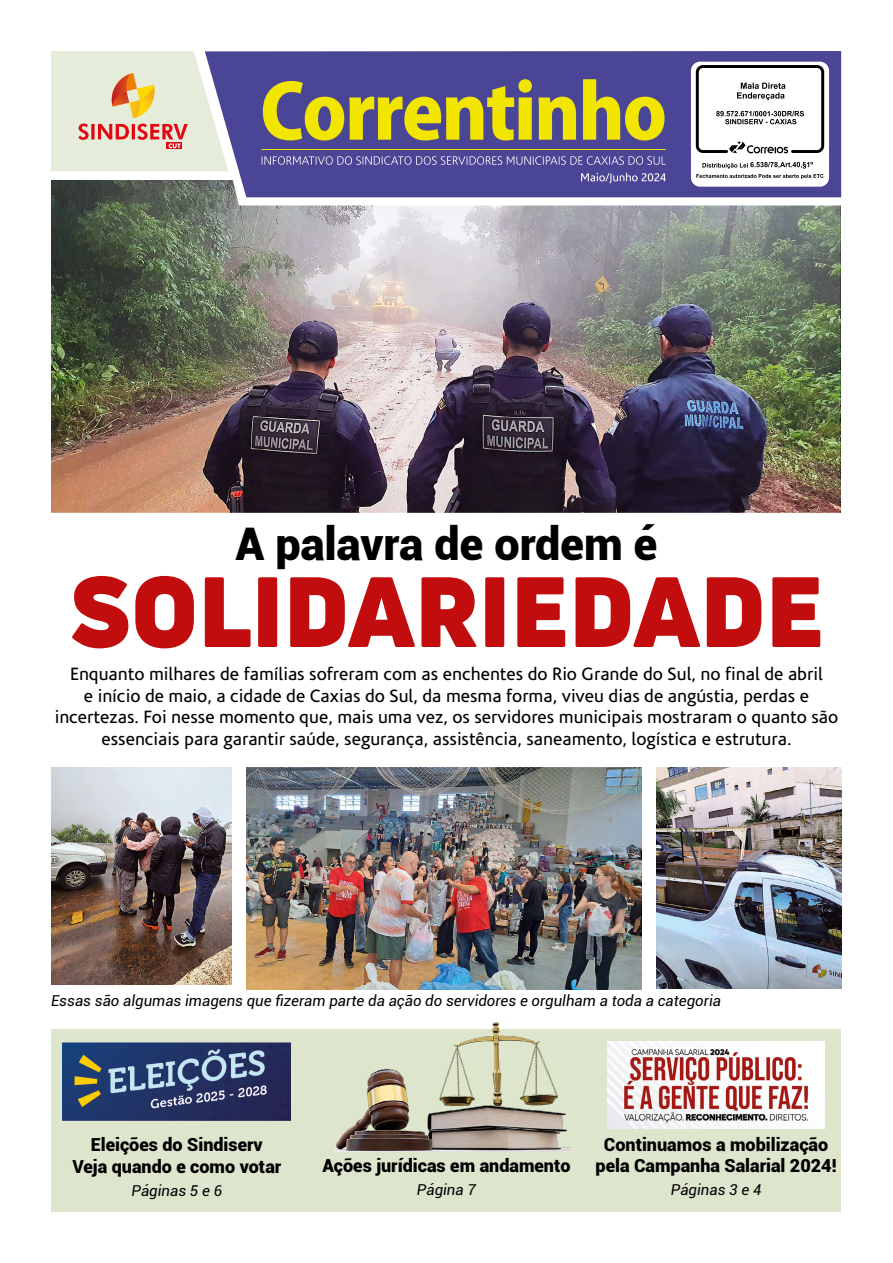
<style>
.page{position:relative;width:893px;height:1263px;background:#fff}
.page>*{position:absolute;margin:0;border:0;box-sizing:border-box;transform-origin:0 0}
.t1{font:97.5px "Uni Neue Trial Black";color:#c20d0e}
.t2{font:900 45px "Roboto";color:#000}
.t3{font:18px/21.6px "Corisande";color:#000;text-align:center}
.t4{font:900 18px/21.6px "Roboto";color:#000;text-align:center}
.t5{font:italic 15px "Roboto";color:#000}
</style>
<div class="page">
<img style="left:51px;top:205px;width:789px;height:308px">
<div style="left:52px;top:1029px;width:789px;height:182px;background:#dde5cd"></div>
<img style="left:247px;top:767px;width:394px;height:223px">
<img style="left:656px;top:767px;width:186px;height:221px">
<img style="left:51px;top:767px;width:181px;height:218px">
<img style="left:334px;top:1022px;width:237px;height:129px">
<img style="left:62px;top:1042px;width:228px;height:78px">
<img style="left:608px;top:1041px;width:216px;height:88px">
<svg style="left:51px;top:51px;width:791px;height:154px"></svg>
<h2 class="t2" style="left:235px;top:512px;width:423px">A palavra de ordem é</h2>
<h1 class="t1" style="left:69px;top:554px;width:757px">SOLIDARIEDADE</h1>
<p class="t3" style="left:55px;top:664px;width:785px">Enquanto milhares de famílias sofreram com as enchentes do Rio Grande do Sul, no final de abril<br>e início de maio, a cidade de Caxias do Sul, da mesma forma, viveu dias de angústia, perdas e incertezas. Foi nesse momento que, mais uma vez, os servidores municipais mostraram o quanto são essenciais para garantir saúde, segurança, assistência, saneamento, logística e estrutura.</p>
<p class="t5" style="left:51px;top:990px;width:672px">Essas são algumas imagens que fizeram parte da ação do servidores e orgulham a toda a categoria</p>
<p class="t4" style="left:72px;top:1133px;width:210px">Eleições do Sindiserv<br>Veja quando e como votar</p>
<p class="t4" style="left:596px;top:1133px;width:243px">Continuamos a mobilização pela Campanha Salarial 2024!</p>
<p class="t5" style="left:132px;top:1180px;width:92px">Páginas 5 e 6</p>
<p class="t4" style="left:322px;top:1154px;width:250px">Ações jurídicas em andamento</p>
<p class="t5" style="left:417px;top:1179px;width:60px">Página 7</p>
<p class="t5" style="left:671px;top:1179px;width:92px">Páginas 3 e 4</p>
</div>
